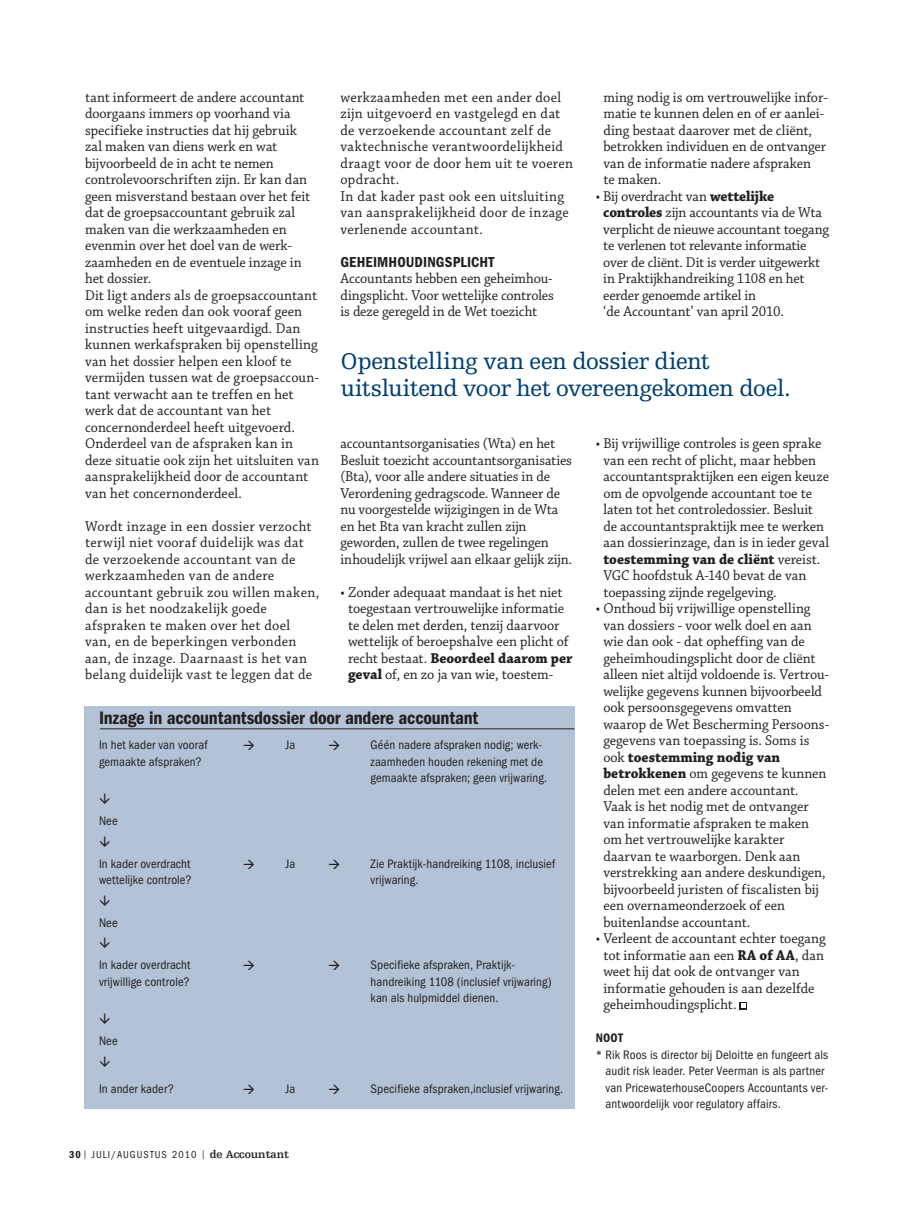
<style>
.page{position:relative;width:915px;height:1212px;background:#fff}
.page>*{position:absolute;margin:0;border:0;box-sizing:border-box;transform-origin:0 0}
.t1{font:24px/27px "Egyptienne FLT Std";letter-spacing:-.03em;color:#004071}
.t2{font:18.75px "ITC Franklin Gothic Std Dm Cd";letter-spacing:-.01em;color:#231f20}
.t3{font:15px/16.5px "Chaparral Pro";color:#231f20;scale:.95 1}
.t4{font:15px/16.5px "Chaparral Pro";letter-spacing:.025em;color:#231f20;scale:.95 1}
.t5{font:15px "ITC Franklin Gothic Std Dm Cd";letter-spacing:.01em;color:#231f20}
.t6{font:condensed 12.75px/16.5px "ITC Franklin Gothic Std";letter-spacing:.005em;color:#231f20}
.t7{font:12.75px "ITC Franklin Gothic Std Dm Cd";color:#231f20}
.t8{font:condensed 10.5px "ITC Franklin Gothic Std";letter-spacing:.1em;color:#231f20}
.s1{font-weight:700}
.s2{font-family:"ITC Franklin Gothic Std Dm Cd";font-stretch:normal}
.s3{font-size:9px}
.s4{font-family:"Egyptienne FLT Std";font-weight:700;font-stretch:normal;font-size:11.25px}
</style>
<div class="page">
<div style="left:739px;top:1002px;width:7px;height:7px;background:#231f20"></div>
<svg style="left:741px;top:1003px;width:4px;height:5px"></svg>
<div style="left:84px;top:706px;width:490px;height:402px;background:#b4c2d8"></div>
<hr style="left:100px;top:728px;width:474px;height:1px;background:#231f20">
<p class="t3" style="left:85px;top:89px;width:248px">tant informeert de andere accountant doorgaans immers op voorhand via specifieke instructies dat hij gebruik<br>zal maken van diens werk en wat bijvoorbeeld de in acht te nemen controlevoorschriften zijn. Er kan dan geen misverstand bestaan over het feit dat de groepsaccountant gebruik zal maken van die werkzaamheden en evenmin over het doel van de werk&shy;zaamheden en de eventuele inzage in het dossier.<br>Dit ligt anders als de groepsaccountant om welke reden dan ook vooraf geen instructies heeft uitgevaardigd. Dan kunnen werkafspraken bij openstelling van het dossier helpen een kloof te vermijden tussen wat de groepsaccoun&shy;tant verwacht aan te treffen en het werk dat de accountant van het concernonderdeel heeft uitgevoerd.<br>Onderdeel van de afspraken kan in deze situatie ook zijn het uitsluiten van aansprakelijkheid door de accountant van het concernonderdeel.</p>
<p class="t4" style="left:85px;top:518px;width:248px">Wordt inzage in een dossier verzocht terwijl niet vooraf duidelijk was dat de verzoekende accountant van de werkzaamheden van de andere accountant gebruik zou willen maken, dan is het noodzakelijk goede afspraken te maken over het doel van, en de beperkingen verbonden aan, de inzage. Daarnaast is het van belang duidelijk vast te leggen dat de</p>
<p class="t4" style="left:340px;top:89px;width:246px">werkzaamheden met een ander doel zijn uitgevoerd en vastgelegd en dat de verzoekende accountant zelf de vaktechnische verantwoordelijkheid draagt voor de door hem uit te voeren opdracht.<br>In dat kader past ook een uitsluiting van aansprakelijkheid door de inzage verlenende accountant.</p>
<p class="t5" style="left:340px;top:253px;width:155px">Geheimhoudingsplicht</p>
<p class="t3" style="left:340px;top:271px;width:226px;text-align:justify">Accountants hebben een geheimhou&shy;dingsplicht. Voor wettelijke controles is deze geregeld in de Wet toezicht</p>
<p class="t3" style="left:603px;top:89px;width:238px">ming nodig is om vertrouwelijke infor&shy;matie te kunnen delen en of er aanlei&shy;ding bestaat daarover met de cliënt, betrokken individuen en de ontvanger van de informatie nadere afspraken<br>te maken.</p>
<p class="t3" style="left:603px;top:188px;width:239px;text-indent:-7px">• Bij overdracht van <span class="s1">wettelijke controles</span> zijn accountants via de Wta verplicht de nieuwe accountant toegang te verlenen tot relevante informatie over de cliënt. Dit is verder uitgewerkt in Praktijkhandreiking 1108 en het eerder genoemde artikel in<br>‘de Accountant’ van april 2010.</p>
<h1 class="t1" style="left:340px;top:348px;width:451px">Openstelling van een dossier dient uitsluitend voor het overeengekomen doel.</h1>
<p class="t3" style="left:340px;top:436px;width:245px">accountantsorganisaties (Wta) en het Besluit toezicht accountantsorganisaties (Bta), voor alle andere situaties in de Verordening gedragscode. Wanneer de nu voorgestelde wijzigingen in de Wta en het Bta van kracht zullen zijn geworden, zullen de twee regelingen inhoudelijk vrijwel aan elkaar gelijk zijn.</p>
<p class="t3" style="left:348px;top:584px;width:238px;text-indent:-8px">• Zonder adequaat mandaat is het niet toegestaan vertrouwelijke informatie te delen met derden, tenzij daarvoor wettelijk of beroepshalve een plicht of recht bestaat. <span class="s1">Beoordeel daarom per geval</span> of, en zo ja van wie, toestem-</p>
<p class="t3" style="left:603px;top:436px;width:239px;text-indent:-8px">• Bij vrijwillige controles is geen sprake van een recht of plicht, maar hebben accountantspraktijken een eigen keuze om de opvolgende accountant toe te laten tot het controledossier. Besluit de accountantspraktijk mee te werken aan dossierinzage, dan is in ieder geval <span class="s1">toestemming van de cliënt</span> vereist.<br>VGC hoofdstuk A-140 bevat de van toepassing zijnde regelgeving.</p>
<p class="t3" style="left:603px;top:601px;width:239px;text-indent:-8px">• Onthoud bij vrijwillige openstelling van dossiers - voor welk doel en aan wie dan ook - dat opheffing van de geheimhoudingsplicht door de cliënt alleen niet altijd voldoende is. Vertrou&shy;welijke gegevens kunnen bijvoorbeeld ook persoonsgegevens omvatten waarop de Wet Bescherming Persoons&shy;gegevens van toepassing is. Soms is ook <span class="s1">toestemming nodig van betrokkenen</span> om gegevens te kunnen delen met een andere accountant.<br>Vaak is het nodig met de ontvanger van informatie afspraken te maken om het vertrouwelijke karakter daarvan te waarborgen. Denk aan verstrekking aan andere deskundigen, bijvoorbeeld juristen of fiscalisten bij een overnameonderzoek of een buitenlandse accountant.</p>
<p class="t3" style="left:603px;top:931px;width:235px;text-indent:-8px">• Verleent de accountant echter toegang tot informatie aan een <span class="s1">RA of AA</span>, dan weet hij dat ook de ontvanger van informatie gehouden is aan dezelfde geheimhoudingsplicht.</p>
<p class="t7" style="left:595px;top:1031px;width:29px">Noot</p>
<p class="t6" style="left:605px;top:1046px;width:224px;text-indent:-10px">* Rik Roos is director bij Deloitte en fungeert als audit risk leader. Peter Veerman is als partner van PricewaterhouseCoopers Accountants ver&shy;antwoordelijk voor regulatory affairs.</p>
<p class="t2" style="left:99px;top:707px;width:380px">Inzage in accountantsdossier door andere accountant</p>
<p class="t6" style="left:99px;top:737px;width:110px">In het kader van vooraf gemaakte afspraken?</p>
<p class="t6" style="left:243px;top:737px;width:54px">→ Ja</p>
<p class="t6" style="left:370px;top:737px;width:178px;text-indent:-43px">→ Géén nadere afspraken nodig; werk&shy;zaamheden houden rekening met de gemaakte afspraken; geen vrijwaring.</p>
<p class="t6" style="left:99px;top:813px;width:20px">Nee</p>
<p class="t6" style="left:99px;top:855px;width:94px">In kader overdracht wettelijke controle?</p>
<p class="t6" style="left:243px;top:855px;width:54px">→ Ja</p>
<p class="t6" style="left:370px;top:855px;width:186px;text-indent:-43px">→ Zie Praktijk-handreiking 1108, inclusief vrijwaring.</p>
<p class="t6" style="left:99px;top:914px;width:20px">Nee</p>
<p class="t6" style="left:99px;top:957px;width:93px">In kader overdracht vrijwillige controle?</p>
<p class="t6" style="left:370px;top:957px;width:182px;text-indent:-43px">→ Specifieke afspraken, Praktijk&shy;handreiking 1108 (inclusief vrijwaring) kan als hulpmiddel dienen.</p>
<p class="t6" style="left:99px;top:1032px;width:20px">Nee</p>
<p class="t6" style="left:99px;top:1081px;width:76px">In ander kader?</p>
<p class="t6" style="left:243px;top:1081px;width:54px">→ Ja</p>
<p class="t6" style="left:328px;top:1081px;width:236px">→ Specifieke afspraken,inclusief vrijwaring.</p>
<p class="t8" style="left:69px;top:1149px;width:221px"><span class="s2">30</span> <span class="s3">|</span> juli/augustus 2010 <span class="s3">|</span> <span class="s4">de Accountant</span></p>
</div>
